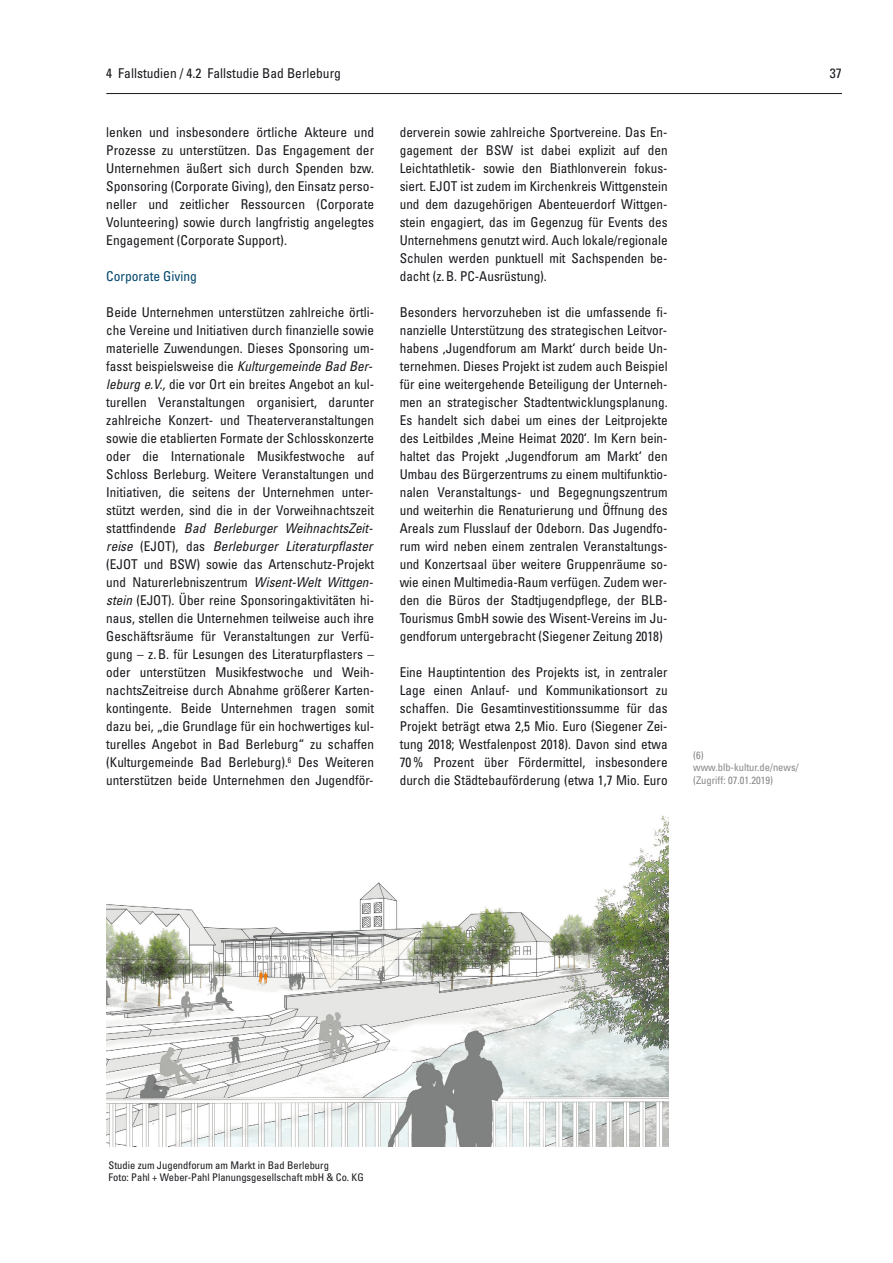
<style>
.page{position:relative;width:893px;height:1263px;background:#fff}
.page>*{position:absolute;margin:0;border:0;box-sizing:border-box;transform-origin:0 0}
.t1{font:condensed 13.5px/18px "Univers LT Std";color:#1a171c;text-align:justify}
.t2{font:condensed 13.5px "Univers LT Std";color:#00466b}
.t3{font:condensed 10.5px/12.6px "Univers LT Std";color:#1a171c}
.t4{font:condensed 10.5px/12.6px "Univers LT Std";color:#87888a}
.s1{font-family:"Univers";font-style:italic}
</style>
<div class="page">
<hr style="left:106px;top:93px;width:736px;height:1px;background:#1a171c">
<img style="left:106px;top:815px;width:563px;height:331px">
<p class="t1" style="left:106px;top:65px;width:236px">4 Fallstudien / 4.2 Fallstudie Bad Berleburg</p>
<p class="t1" style="left:830px;top:65px;width:13px">37</p>
<p class="t1" style="left:106px;top:124px;width:269px">lenken und insbesondere örtliche Akteure und Prozesse zu unterstützen. Das Engagement der Unternehmen äußert sich durch Spenden bzw.<br>Sponsoring (Corporate Giving), den Einsatz perso&shy;neller und zeitlicher Ressourcen (Corporate Volunteering) sowie durch langfristig angelegtes Engagement (Corporate Support).</p>
<h5 class="t2" style="left:106px;top:271px;width:92px">Corporate Giving</h5>
<p class="t1" style="left:106px;top:304px;width:269px;text-align:left">Beide Unternehmen unterstützen zahlreiche örtli&shy;che Vereine und Initiativen durch finanzielle sowie materielle Zuwendungen. Dieses Sponsoring um&shy;fasst beispielsweise die <span class="s1">Kulturgemeinde Bad Ber&shy;leburg e.V.,</span> die vor Ort ein breites Angebot an kul&shy;turellen Veranstaltungen organisiert, darunter zahlreiche Konzert- und Theaterveranstaltungen sowie die etablierten Formate der Schlosskonzerte oder die Internationale Musikfestwoche auf Schloss Berleburg. Weitere Veranstaltungen und Initiativen, die seitens der Unternehmen unter&shy;stützt werden, sind die in der Vorweihnachtszeit stattfindende <span class="s1">Bad Berleburger WeihnachtsZeit&shy;reise</span> (EJOT), das <span class="s1">Berleburger Literaturpflaster </span>(EJOT und BSW) sowie das Artenschutz-Projekt und Naturerlebniszentrum <span class="s1">Wisent-Welt Wittgen&shy;stein</span> (EJOT). Über reine Sponsoringaktivitäten hi&shy;naus, stellen die Unternehmen teilweise auch ihre Geschäftsräume für Veranstaltungen zur Verfü&shy;gung – z. B. für Lesungen des Literaturpflasters – oder unterstützen Musikfestwoche und Weih&shy;nachtsZeitreise durch Abnahme größerer Karten&shy;kontingente. Beide Unternehmen tragen somit dazu bei, „die Grundlage für ein hochwertiges kul&shy;turelles Angebot in Bad Berleburg“ zu schaffen (Kulturgemeinde Bad Berleburg).<sup>6</sup> Des Weiteren unterstützen beide Unternehmen den Jugendför-</p>
<p class="t1" style="left:400px;top:124px;width:269px">derverein sowie zahlreiche Sportvereine. Das En&shy;gagement der BSW ist dabei explizit auf den Leichtathletik- sowie den Biathlonverein fokus&shy;siert. EJOT ist zudem im Kirchenkreis Wittgenstein und dem dazugehörigen Abenteuerdorf Wittgen&shy;stein engagiert, das im Gegenzug für Events des Unternehmens genutzt wird. Auch lokale/regionale Schulen werden punktuell mit Sachspenden be&shy;dacht (z. B. PC-Ausrüstung).</p>
<p class="t1" style="left:400px;top:304px;width:269px">Besonders hervorzuheben ist die umfassende fi&shy;nanzielle Unterstützung des strategischen Leitvor&shy;habens ‚Jugendforum am Markt‘ durch beide Un&shy;ternehmen. Dieses Projekt ist zudem auch Beispiel für eine weitergehende Beteiligung der Unterneh&shy;men an strategischer Stadtentwicklungsplanung.<br>Es handelt sich dabei um eines der Leitprojekte des Leitbildes ‚Meine Heimat 2020‘. Im Kern bein&shy;haltet das Projekt ‚Jugendforum am Markt‘ den Umbau des Bürgerzentrums zu einem multifunktio&shy;nalen Veranstaltungs- und Begegnungszentrum und weiterhin die Renaturierung und Öffnung des Areals zum Flusslauf der Odeborn. Das Jugendfo&shy;rum wird neben einem zentralen Veranstaltungs&shy;und Konzertsaal über weitere Gruppenräume so&shy;wie einen Multimedia-Raum verfügen. Zudem wer&shy;den die Büros der Stadtjugendpflege, der BLB-Tourismus GmbH sowie des Wisent-Vereins im Ju&shy;gendforum untergebracht (Siegener Zeitung 2018)</p>
<p class="t1" style="left:400px;top:664px;width:269px">Eine Hauptintention des Projekts ist, in zentraler Lage einen Anlauf- und Kommunikationsort zu schaffen. Die Gesamtinvestitionssumme für das Projekt beträgt etwa 2,5 Mio. Euro (Siegener Zei&shy;tung 2018; Westfalenpost 2018). Davon sind etwa 70 % Prozent über Fördermittel, insbesondere durch die Städtebauförderung (etwa 1,7 Mio. Euro</p>
<p class="t4" style="left:693px;top:749px;width:107px">(6) www.blb-kultur.de/news/ (Zugriff: 07.01.2019)</p>
<p class="t3" style="left:109px;top:1159px;width:257px">Studie zum Jugendforum am Markt in Bad Berleburg<br>Foto: Pahl + Weber-Pahl Planungsgesellschaft mbH &amp; Co. KG</p>
</div>
